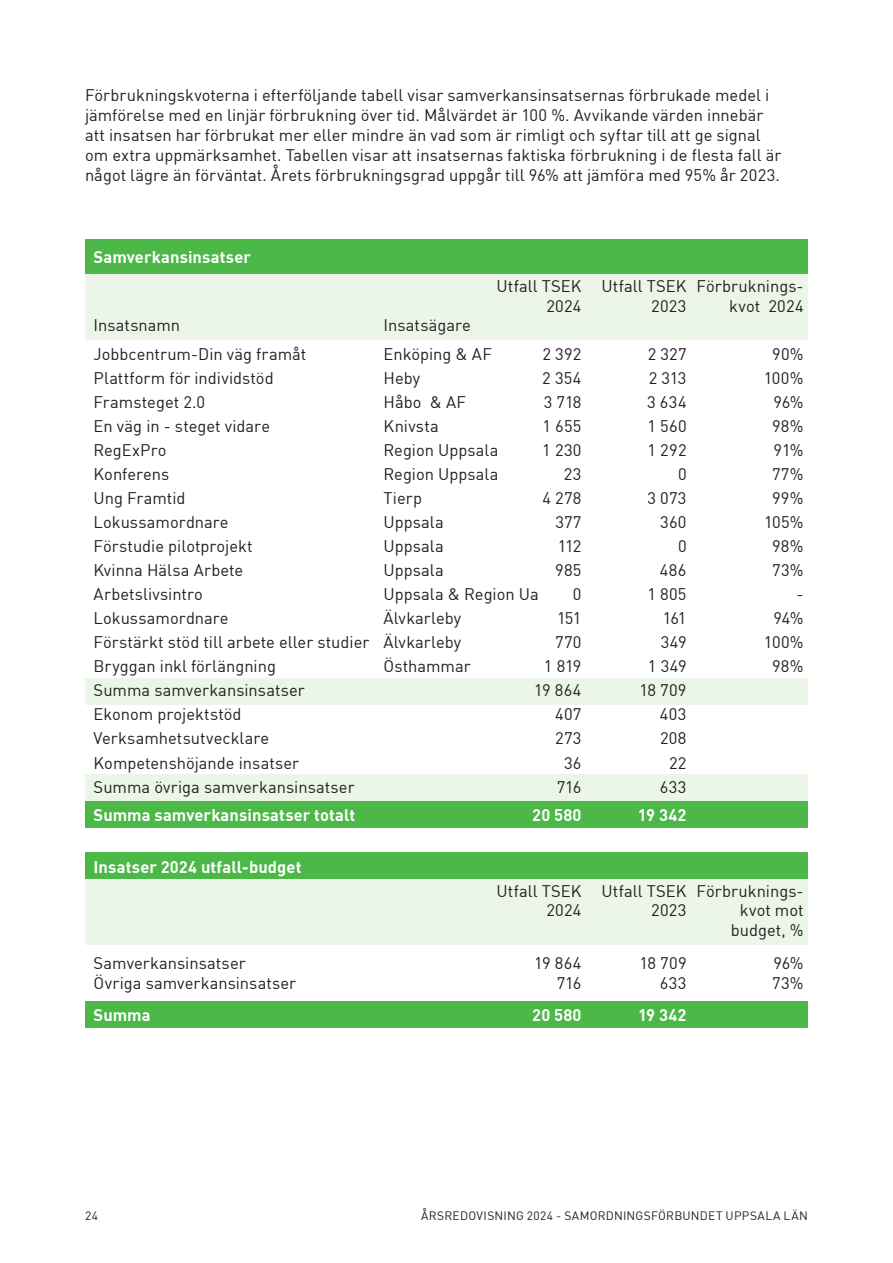
<style>
.page{position:relative;width:893px;height:1263px;background:#fff}
.page>*{position:absolute;margin:0;border:0;box-sizing:border-box;transform-origin:0 0}
.Brödtext_11_p_-_Regular{font:16.5px/19.8px "DIN";color:#231f20}
.Brödtext_11_p_-_Regular-2{font:16.5px "DIN Bold";letter-spacing:.005em;color:#fff}
.Mellanrubrik_11_p_-_Bold{font:16.5px "DIN Bold";letter-spacing:.005em;color:#fff}
.t1{font:12px "DIN";letter-spacing:.02em;color:#231f20}
</style>
<div class="page">
<div style="left:85px;top:678px;width:723px;height:27px;background:#ebf5e8"></div>
<div style="left:85px;top:1001px;width:723px;height:27px;background:#4cb848"></div>
<div style="left:85px;top:878px;width:723px;height:67px;background:#ebf5e8"></div>
<div style="left:85px;top:851px;width:723px;height:27px;background:#4cb848"></div>
<div style="left:85px;top:774px;width:723px;height:26px;background:#ebf5e8"></div>
<div style="left:85px;top:800px;width:723px;height:27px;background:#4cb848"></div>
<div style="left:85px;top:274px;width:723px;height:66px;background:#ebf5e8"></div>
<div style="left:85px;top:240px;width:723px;height:34px;background:#4cb848"></div>
<p class="Brödtext_11_p_-_Regular" style="left:85px;top:85px;width:686px">Förbrukningskvoterna i efterföljande tabell visar samverkansinsatsernas förbrukade medel i jämförelse med en linjär förbrukning över tid. Målvärdet är 100 %. Avvikande värden innebär</p>
<p class="Brödtext_11_p_-_Regular" style="left:85px;top:125px;width:677px">att insatsen har förbrukat mer eller mindre än vad som är rimligt och syftar till att ge signal</p>
<p class="Brödtext_11_p_-_Regular" style="left:85px;top:145px;width:698px">om extra uppmärksamhet. Tabellen visar att insatsernas faktiska förbrukning i de flesta fall är något lägre än förväntat. Årets förbrukningsgrad uppgår till 96% att jämföra med 95% år 2023.</p>
<p class="Mellanrubrik_11_p_-_Bold" style="left:94px;top:247px;width:159px">Samverkansinsatser</p>
<p class="Brödtext_11_p_-_Regular" style="left:496px;top:276px;width:309px">Utfall TSEK Utfall TSEK Förbruknings-</p>
<p class="Brödtext_11_p_-_Regular" style="left:546px;top:295px;width:37px">2024</p>
<p class="Brödtext_11_p_-_Regular" style="left:651px;top:295px;width:37px">2023</p>
<p class="Brödtext_11_p_-_Regular" style="left:729px;top:295px;width:76px">kvot 2024</p>
<p class="Brödtext_11_p_-_Regular" style="left:94px;top:315px;width:88px">Insatsnamn</p>
<p class="Brödtext_11_p_-_Regular" style="left:384px;top:315px;width:89px">Insatsägare</p>
<p class="Brödtext_11_p_-_Regular" style="left:94px;top:343px;width:214px">Jobbcentrum-Din väg framåt</p>
<p class="Brödtext_11_p_-_Regular" style="left:384px;top:343px;width:110px">Enköping &amp; AF</p>
<p class="Brödtext_11_p_-_Regular" style="left:543px;top:343px;width:41px">2 392</p>
<p class="Brödtext_11_p_-_Regular" style="left:648px;top:343px;width:40px">2 327</p>
<p class="Brödtext_11_p_-_Regular" style="left:772px;top:343px;width:33px">90%</p>
<p class="Brödtext_11_p_-_Regular" style="left:94px;top:367px;width:182px">Plattform för individstöd</p>
<p class="Brödtext_11_p_-_Regular" style="left:384px;top:367px;width:38px">Heby</p>
<p class="Brödtext_11_p_-_Regular" style="left:542px;top:367px;width:41px">2 354</p>
<p class="Brödtext_11_p_-_Regular" style="left:649px;top:367px;width:39px">2 313</p>
<p class="Brödtext_11_p_-_Regular" style="left:764px;top:367px;width:41px">100%</p>
<p class="Brödtext_11_p_-_Regular" style="left:94px;top:392px;width:113px">Framsteget 2.0</p>
<p class="Brödtext_11_p_-_Regular" style="left:384px;top:392px;width:84px">Håbo &amp; AF</p>
<p class="Brödtext_11_p_-_Regular" style="left:544px;top:392px;width:39px">3 718</p>
<p class="Brödtext_11_p_-_Regular" style="left:647px;top:392px;width:41px">3 634</p>
<p class="Brödtext_11_p_-_Regular" style="left:773px;top:392px;width:32px">96%</p>
<p class="Brödtext_11_p_-_Regular" style="left:94px;top:416px;width:178px">En väg in - steget vidare</p>
<p class="Brödtext_11_p_-_Regular" style="left:384px;top:416px;width:57px">Knivsta</p>
<p class="Brödtext_11_p_-_Regular" style="left:542px;top:416px;width:41px">1 655</p>
<p class="Brödtext_11_p_-_Regular" style="left:647px;top:416px;width:41px">1 560</p>
<p class="Brödtext_11_p_-_Regular" style="left:772px;top:416px;width:33px">98%</p>
<p class="Brödtext_11_p_-_Regular" style="left:94px;top:440px;width:75px">RegExPro</p>
<p class="Brödtext_11_p_-_Regular" style="left:384px;top:440px;width:116px">Region Uppsala</p>
<p class="Brödtext_11_p_-_Regular" style="left:542px;top:440px;width:41px">1 230</p>
<p class="Brödtext_11_p_-_Regular" style="left:647px;top:440px;width:41px">1 292</p>
<p class="Brödtext_11_p_-_Regular" style="left:774px;top:440px;width:32px">91%</p>
<p class="Brödtext_11_p_-_Regular" style="left:94px;top:464px;width:77px">Konferens</p>
<p class="Brödtext_11_p_-_Regular" style="left:384px;top:464px;width:116px">Region Uppsala</p>
<p class="Brödtext_11_p_-_Regular" style="left:564px;top:464px;width:19px">23</p>
<p class="Brödtext_11_p_-_Regular" style="left:678px;top:464px;width:10px">0</p>
<p class="Brödtext_11_p_-_Regular" style="left:772px;top:464px;width:33px">77%</p>
<p class="Brödtext_11_p_-_Regular" style="left:94px;top:488px;width:93px">Ung Framtid</p>
<p class="Brödtext_11_p_-_Regular" style="left:384px;top:488px;width:40px">Tierp</p>
<p class="Brödtext_11_p_-_Regular" style="left:543px;top:488px;width:40px">4 278</p>
<p class="Brödtext_11_p_-_Regular" style="left:647px;top:488px;width:41px">3 073</p>
<p class="Brödtext_11_p_-_Regular" style="left:772px;top:488px;width:33px">99%</p>
<p class="Brödtext_11_p_-_Regular" style="left:94px;top:512px;width:137px">Lokussamordnare</p>
<p class="Brödtext_11_p_-_Regular" style="left:384px;top:512px;width:62px">Uppsala</p>
<p class="Brödtext_11_p_-_Regular" style="left:555px;top:512px;width:28px">377</p>
<p class="Brödtext_11_p_-_Regular" style="left:660px;top:512px;width:28px">360</p>
<p class="Brödtext_11_p_-_Regular" style="left:764px;top:512px;width:41px">105%</p>
<p class="Brödtext_11_p_-_Regular" style="left:94px;top:536px;width:161px">Förstudie pilotprojekt</p>
<p class="Brödtext_11_p_-_Regular" style="left:384px;top:536px;width:62px">Uppsala</p>
<p class="Brödtext_11_p_-_Regular" style="left:558px;top:536px;width:25px">112</p>
<p class="Brödtext_11_p_-_Regular" style="left:678px;top:536px;width:10px">0</p>
<p class="Brödtext_11_p_-_Regular" style="left:772px;top:536px;width:33px">98%</p>
<p class="Brödtext_11_p_-_Regular" style="left:94px;top:560px;width:151px">Kvinna Hälsa Arbete</p>
<p class="Brödtext_11_p_-_Regular" style="left:384px;top:560px;width:62px">Uppsala</p>
<p class="Brödtext_11_p_-_Regular" style="left:555px;top:560px;width:28px">985</p>
<p class="Brödtext_11_p_-_Regular" style="left:660px;top:560px;width:28px">486</p>
<p class="Brödtext_11_p_-_Regular" style="left:772px;top:560px;width:33px">73%</p>
<p class="Brödtext_11_p_-_Regular" style="left:94px;top:584px;width:111px">Arbetslivsintro</p>
<p class="Brödtext_11_p_-_Regular" style="left:384px;top:584px;width:157px">Uppsala &amp; Region Ua</p>
<p class="Brödtext_11_p_-_Regular" style="left:573px;top:584px;width:10px">0</p>
<p class="Brödtext_11_p_-_Regular" style="left:647px;top:584px;width:41px">1 805</p>
<p class="Brödtext_11_p_-_Regular" style="left:797px;top:584px;width:9px">-</p>
<p class="Brödtext_11_p_-_Regular" style="left:94px;top:608px;width:137px">Lokussamordnare</p>
<p class="Brödtext_11_p_-_Regular" style="left:384px;top:608px;width:79px">Älvkarleby</p>
<p class="Brödtext_11_p_-_Regular" style="left:557px;top:608px;width:26px">151</p>
<p class="Brödtext_11_p_-_Regular" style="left:663px;top:608px;width:25px">161</p>
<p class="Brödtext_11_p_-_Regular" style="left:773px;top:608px;width:32px">94%</p>
<p class="Brödtext_11_p_-_Regular" style="left:94px;top:632px;width:369px">Förstärkt stöd till arbete eller studier Älvkarleby</p>
<p class="Brödtext_11_p_-_Regular" style="left:555px;top:632px;width:28px">770</p>
<p class="Brödtext_11_p_-_Regular" style="left:661px;top:632px;width:27px">349</p>
<p class="Brödtext_11_p_-_Regular" style="left:764px;top:632px;width:41px">100%</p>
<p class="Brödtext_11_p_-_Regular" style="left:94px;top:656px;width:184px">Bryggan inkl förlängning</p>
<p class="Brödtext_11_p_-_Regular" style="left:384px;top:656px;width:89px">Östhammar</p>
<p class="Brödtext_11_p_-_Regular" style="left:544px;top:656px;width:39px">1 819</p>
<p class="Brödtext_11_p_-_Regular" style="left:648px;top:656px;width:40px">1 349</p>
<p class="Brödtext_11_p_-_Regular" style="left:772px;top:656px;width:33px">98%</p>
<p class="Brödtext_11_p_-_Regular" style="left:94px;top:680px;width:213px">Summa samverkansinsatser</p>
<p class="Brödtext_11_p_-_Regular" style="left:534px;top:680px;width:49px">19 864</p>
<p class="Brödtext_11_p_-_Regular" style="left:640px;top:680px;width:49px">18 709</p>
<p class="Brödtext_11_p_-_Regular" style="left:94px;top:704px;width:150px">Ekonom projektstöd</p>
<p class="Brödtext_11_p_-_Regular" style="left:555px;top:704px;width:28px">407</p>
<p class="Brödtext_11_p_-_Regular" style="left:660px;top:704px;width:28px">403</p>
<p class="Brödtext_11_p_-_Regular" style="left:94px;top:728px;width:177px">Verksamhetsutvecklare</p>
<p class="Brödtext_11_p_-_Regular" style="left:555px;top:728px;width:28px">273</p>
<p class="Brödtext_11_p_-_Regular" style="left:660px;top:728px;width:28px">208</p>
<p class="Brödtext_11_p_-_Regular" style="left:94px;top:752px;width:207px">Kompetenshöjande insatser</p>
<p class="Brödtext_11_p_-_Regular" style="left:564px;top:752px;width:19px">36</p>
<p class="Brödtext_11_p_-_Regular" style="left:669px;top:752px;width:19px">22</p>
<p class="Brödtext_11_p_-_Regular" style="left:94px;top:776px;width:263px">Summa övriga samverkansinsatser</p>
<p class="Brödtext_11_p_-_Regular" style="left:557px;top:776px;width:26px">716</p>
<p class="Brödtext_11_p_-_Regular" style="left:660px;top:776px;width:28px">633</p>
<p class="Brödtext_11_p_-_Regular-2" style="left:94px;top:804px;width:263px">Summa samverkansinsatser totalt</p>
<p class="Brödtext_11_p_-_Regular-2" style="left:532px;top:804px;width:51px">20 580</p>
<p class="Brödtext_11_p_-_Regular-2" style="left:638px;top:804px;width:50px">19 342</p>
<p class="Brödtext_11_p_-_Regular-2" style="left:94px;top:856px;width:209px">Insatser 2024 utfall-budget</p>
<p class="Brödtext_11_p_-_Regular" style="left:496px;top:880px;width:309px">Utfall TSEK Utfall TSEK Förbruknings-</p>
<p class="Brödtext_11_p_-_Regular" style="left:546px;top:900px;width:37px">2024</p>
<p class="Brödtext_11_p_-_Regular" style="left:651px;top:900px;width:37px">2023</p>
<p class="Brödtext_11_p_-_Regular" style="left:731px;top:900px;width:74px;text-align:center">kvot mot budget, %</p>
<p class="Brödtext_11_p_-_Regular" style="left:94px;top:952px;width:154px">Samverkansinsatser</p>
<p class="Brödtext_11_p_-_Regular" style="left:534px;top:952px;width:49px">19 864</p>
<p class="Brödtext_11_p_-_Regular" style="left:640px;top:952px;width:49px">18 709</p>
<p class="Brödtext_11_p_-_Regular" style="left:773px;top:952px;width:32px">96%</p>
<p class="Brödtext_11_p_-_Regular" style="left:94px;top:972px;width:204px">Övriga samverkansinsatser</p>
<p class="Brödtext_11_p_-_Regular" style="left:557px;top:972px;width:26px">716</p>
<p class="Brödtext_11_p_-_Regular" style="left:660px;top:972px;width:28px">633</p>
<p class="Brödtext_11_p_-_Regular" style="left:772px;top:972px;width:33px">73%</p>
<p class="Brödtext_11_p_-_Regular-2" style="left:94px;top:1004px;width:59px">Summa</p>
<p class="Brödtext_11_p_-_Regular-2" style="left:532px;top:1004px;width:51px">20 580</p>
<p class="Brödtext_11_p_-_Regular-2" style="left:638px;top:1004px;width:50px">19 342</p>
<p class="t1" style="left:85px;top:1208px;width:14px">24</p>
<p class="t1" style="left:421px;top:1208px;width:388px">ÅRSREDOVISNING 2024 - SAMORDNINGSFÖRBUNDET UPPSALA LÄN</p>
</div>
